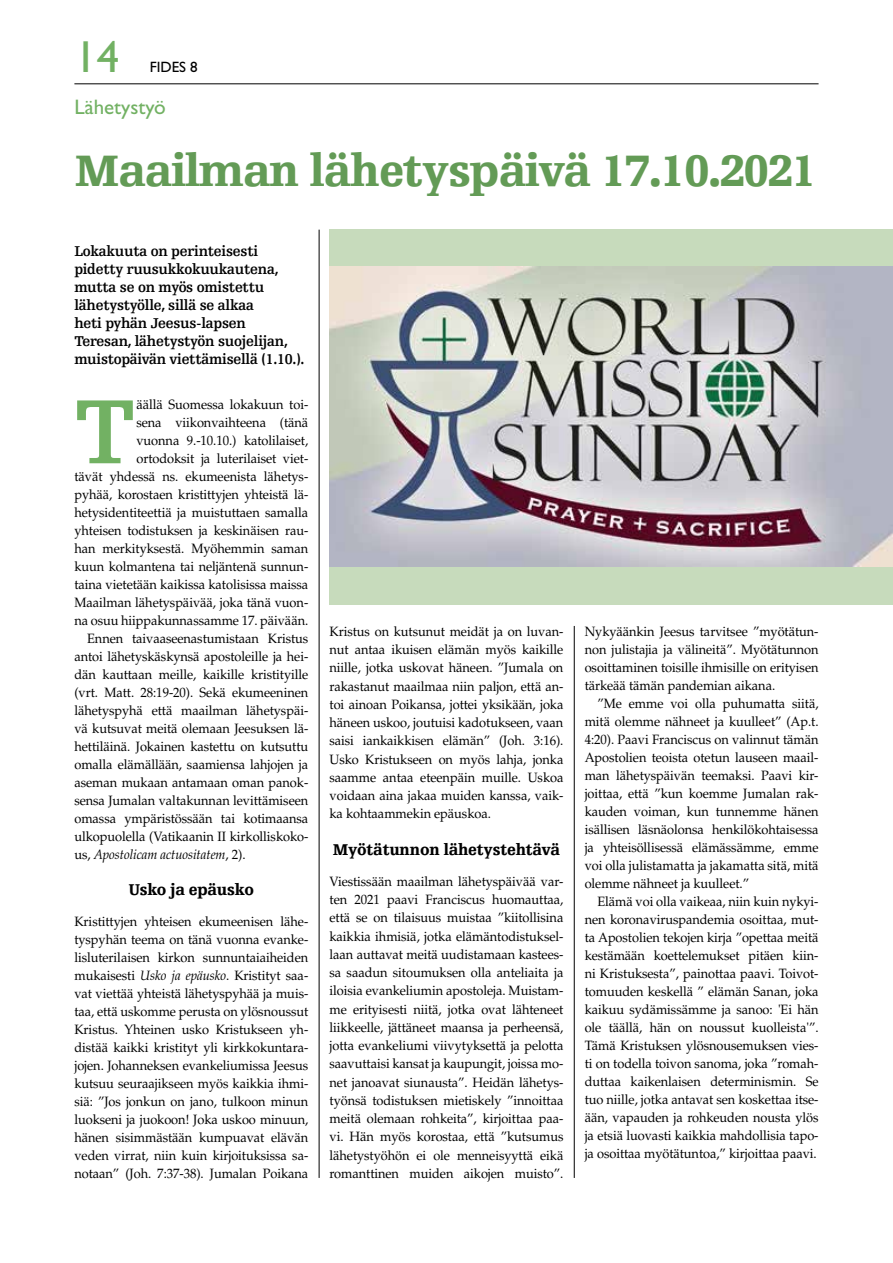
<style>
.page{position:relative;width:893px;height:1263px;background:#fff}
.page>*{position:absolute;margin:0;border:0;box-sizing:border-box;transform-origin:0 0}
.t1{font:700 96.3px "Egyptienne FLT Std";color:#72b163;scale:.95 1}
.t2{font:900 46.5px "Egyptienne FLT Std";letter-spacing:-.025em;color:#639b56}
.t3{font:45px "Gill Sans Std";color:#72b163}
.t4{font:21px "Gill Sans Std";color:#72b163}
.t5{font:900 16.5px "Egyptienne FLT Std";letter-spacing:-.015em;color:#000;scale:.95 1}
.t6{font:700 15px/18px "Egyptienne FLT Std";letter-spacing:-.02em;color:#000;scale:.95 1}
.t7{font:15px "Gill Sans Std";color:#000}
.t8{font:13.5px/18px "Palatino LT Std";letter-spacing:-.005em;color:#000;text-align:justify;scale:.95 1}
.t9{font:italic 13.5px "Palatino LT Std";letter-spacing:-.005em;color:#000;scale:.95 1}
.s1{font-style:normal}
.s2{font-style:italic}
</style>
<div class="page">
<hr style="left:74px;top:84px;width:745px;height:1px;background:#000">
<hr style="left:319px;top:230px;width:1px;height:948px;background:#000">
<hr style="left:574px;top:626px;width:1px;height:552px;background:#000">
<div style="left:330px;top:230px;width:563px;height:375px;background:#c7dbbc"></div>
<img style="left:330px;top:266px;width:563px;height:300px">
<h3 class="t3" style="left:74px;top:31px;width:46px">14</h3>
<p class="t7" style="left:150px;top:58px;width:50px">FIDES 8</p>
<h3 class="t4" style="left:74px;top:95px;width:93px">Lähetystyö</h3>
<h2 class="t2" style="left:74px;top:145px;width:744px">Maailman lähetyspäivä 17.10.2021</h2>
<p class="t6" style="left:74px;top:243px;width:244px">Lokakuuta on perinteisesti pidetty ruusukkokuukautena, mutta se on myös omistettu lähetystyölle, sillä se alkaa<br>heti pyhän Jeesus-lapsen<br>Teresan, lähetystyön suojelijan, muistopäivän viettämisellä (1.10.).</p>
<h1 class="t1" style="left:74px;top:379px;width:66px">T</h1>
<p class="t8" style="left:136px;top:396px;width:182px">äällä Suomessa lokakuun toi-</p>
<p class="t8" style="left:136px;top:414px;width:182px">sena viikonvaihteena (tänä</p>
<p class="t8" style="left:136px;top:432px;width:182px">vuonna 9.-10.10.) katolilaiset,</p>
<p class="t8" style="left:136px;top:450px;width:182px">ortodoksit ja luterilaiset viet-</p>
<p class="t8" style="left:74px;top:468px;width:248px">tävät yhdessä ns. ekumeenista lähetys-</p>
<p class="t8" style="left:74px;top:486px;width:248px">pyhää, korostaen kristittyjen yhteistä lä-</p>
<p class="t8" style="left:74px;top:504px;width:248px">hetysidentiteettiä ja muistuttaen samalla</p>
<p class="t8" style="left:74px;top:522px;width:248px">yhteisen todistuksen ja keskinäisen rau-</p>
<p class="t8" style="left:74px;top:540px;width:248px">han merkityksestä. Myöhemmin saman</p>
<p class="t8" style="left:74px;top:558px;width:248px">kuun kolmantena tai neljäntenä sunnun-</p>
<p class="t8" style="left:74px;top:576px;width:248px">taina vietetään kaikissa katolisissa maissa</p>
<p class="t8" style="left:74px;top:594px;width:248px">Maailman lähetyspäivää, joka tänä vuon-</p>
<p class="t8" style="left:74px;top:612px;width:248px">na osuu hiippakunnassamme 17. päivään.</p>
<p class="t8" style="left:87px;top:630px;width:234px">Ennen taivaaseenastumistaan Kristus</p>
<p class="t8" style="left:74px;top:648px;width:248px">antoi lähetyskäskynsä apostoleille ja hei-</p>
<p class="t8" style="left:74px;top:666px;width:248px">dän kauttaan meille, kaikille kristityille</p>
<p class="t8" style="left:74px;top:684px;width:248px">(vrt. Matt. 28:19-20). Sekä ekumeeninen</p>
<p class="t8" style="left:74px;top:702px;width:248px">lähetyspyhä että maailman lähetyspäi-</p>
<p class="t8" style="left:74px;top:720px;width:248px">vä kutsuvat meitä olemaan Jeesuksen lä-</p>
<p class="t8" style="left:74px;top:738px;width:248px">hettiläinä. Jokainen kastettu on kutsuttu</p>
<p class="t8" style="left:74px;top:756px;width:248px">omalla elämällään, saamiensa lahjojen ja</p>
<p class="t8" style="left:74px;top:774px;width:248px">aseman mukaan antamaan oman panok-</p>
<p class="t8" style="left:74px;top:792px;width:248px">sensa Jumalan valtakunnan levittämiseen</p>
<p class="t8" style="left:74px;top:810px;width:248px">omassa ympäristössään tai kotimaansa</p>
<p class="t8" style="left:74px;top:828px;width:248px">ulkopuolella (Vatikaanin II kirkolliskoko-</p>
<p class="t9" style="left:74px;top:847px;width:182px"><span class="s1">us,</span> Apostolicam actuositatem<span class="s1">, 2).</span></p>
<p class="t5" style="left:129px;top:881px;width:133px">Usko ja epäusko</p>
<p class="t8" style="left:74px;top:913px;width:248px">Kristittyjen yhteisen ekumeenisen lähe&shy;tyspyhän teema on tänä vuonna evanke&shy;lisluterilaisen kirkon sunnuntaiaiheiden mukaisesti <span class="s2">Usko ja epäusko</span>. Kristityt saa&shy;vat viettää yhteistä lähetyspyhää ja muis&shy;taa, että uskomme perusta on ylösnoussut Kristus. Yhteinen usko Kristukseen yh&shy;distää kaikki kristityt yli kirkkokuntara&shy;jojen. Johanneksen evankeliumissa Jeesus kutsuu seuraajikseen myös kaikkia ihmi&shy;siä: ”Jos jonkun on jano, tulkoon minun luokseni ja juokoon! Joka uskoo minuun, hänen sisimmästään kumpuavat elävän veden virrat, niin kuin kirjoituksissa sa&shy;notaan” (Joh. 7:37-38). Jumalan Poikana</p>
<p class="t8" style="left:330px;top:622px;width:248px">Kristus on kutsunut meidät ja on luvan&shy;nut antaa ikuisen elämän myös kaikille niille, jotka uskovat häneen. ”Jumala on rakastanut maailmaa niin paljon, että an&shy;toi ainoan Poikansa, jottei yksikään, joka häneen uskoo, joutuisi kadotukseen, vaan saisi iankaikkisen elämän” (Joh. 3:16).<br>Usko Kristukseen on myös lahja, jonka saamme antaa eteenpäin muille. Uskoa voidaan aina jakaa muiden kanssa, vaik&shy;ka kohtaammekin epäuskoa.</p>
<p class="t5" style="left:333px;top:840px;width:241px">Myötätunnon lähetystehtävä</p>
<p class="t8" style="left:330px;top:872px;width:248px">Viestissään maailman lähetyspäivää var&shy;ten 2021 paavi Franciscus huomauttaa, että se on tilaisuus muistaa ”kiitollisina kaikkia ihmisiä, jotka elämäntodistuksel&shy;laan auttavat meitä uudistamaan kastees&shy;sa saadun sitoumuksen olla anteliaita ja iloisia evankeliumin apostoleja. Muistam&shy;me erityisesti niitä, jotka ovat lähteneet liikkeelle, jättäneet maansa ja perheensä, jotta evankeliumi viivytyksettä ja pelotta saavuttaisi kansat ja kaupungit, joissa mo&shy;net janoavat siunausta”. Heidän lähetys&shy;työnsä todistuksen mietiskely ”innoittaa meitä olemaan rohkeita”, kirjoittaa paa&shy;vi. Hän myös korostaa, että ”kutsumus lähetystyöhön ei ole menneisyyttä eikä romanttinen muiden aikojen muisto”.</p>
<p class="t8" style="left:585px;top:622px;width:248px">Nykyäänkin Jeesus tarvitsee ”myötätun&shy;non julistajia ja välineitä”. Myötätunnon osoittaminen toisille ihmisille on erityisen tärkeää tämän pandemian aikana.</p>
<p class="t8" style="left:585px;top:694px;width:248px;text-indent:13px">”Me emme voi olla puhumatta siitä, mitä olemme nähneet ja kuulleet” (Ap.t.<br>4:20). Paavi Franciscus on valinnut tämän Apostolien teoista otetun lauseen maail&shy;man lähetyspäivän teemaksi. Paavi kir&shy;joittaa, että ”kun koemme Jumalan rak&shy;kauden voiman, kun tunnemme hänen isällisen läsnäolonsa henkilökohtaisessa ja yhteisöllisessä elämässämme, emme voi olla julistamatta ja jakamatta sitä, mitä olemme nähneet ja kuulleet.”</p>
<p class="t8" style="left:585px;top:892px;width:248px;text-indent:13px">Elämä voi olla vaikeaa, niin kuin nykyi&shy;nen koronaviruspandemia osoittaa, mut&shy;ta Apostolien tekojen kirja ”opettaa meitä kestämään koettelemukset pitäen kiin&shy;ni Kristuksesta”, painottaa paavi. Toivot&shy;tomuuden keskellä ” elämän Sanan, joka kaikuu sydämissämme ja sanoo: 'Ei hän ole täällä, hän on noussut kuolleista'”.<br>Tämä Kristuksen ylösnousemuksen vies&shy;ti on todella toivon sanoma, joka ”romah&shy;duttaa kaikenlaisen determinismin. Se tuo niille, jotka antavat sen koskettaa itse&shy;ään, vapauden ja rohkeuden nousta ylös ja etsiä luovasti kaikkia mahdollisia tapo&shy;ja osoittaa myötätuntoa,” kirjoittaa paavi.</p>
</div>
